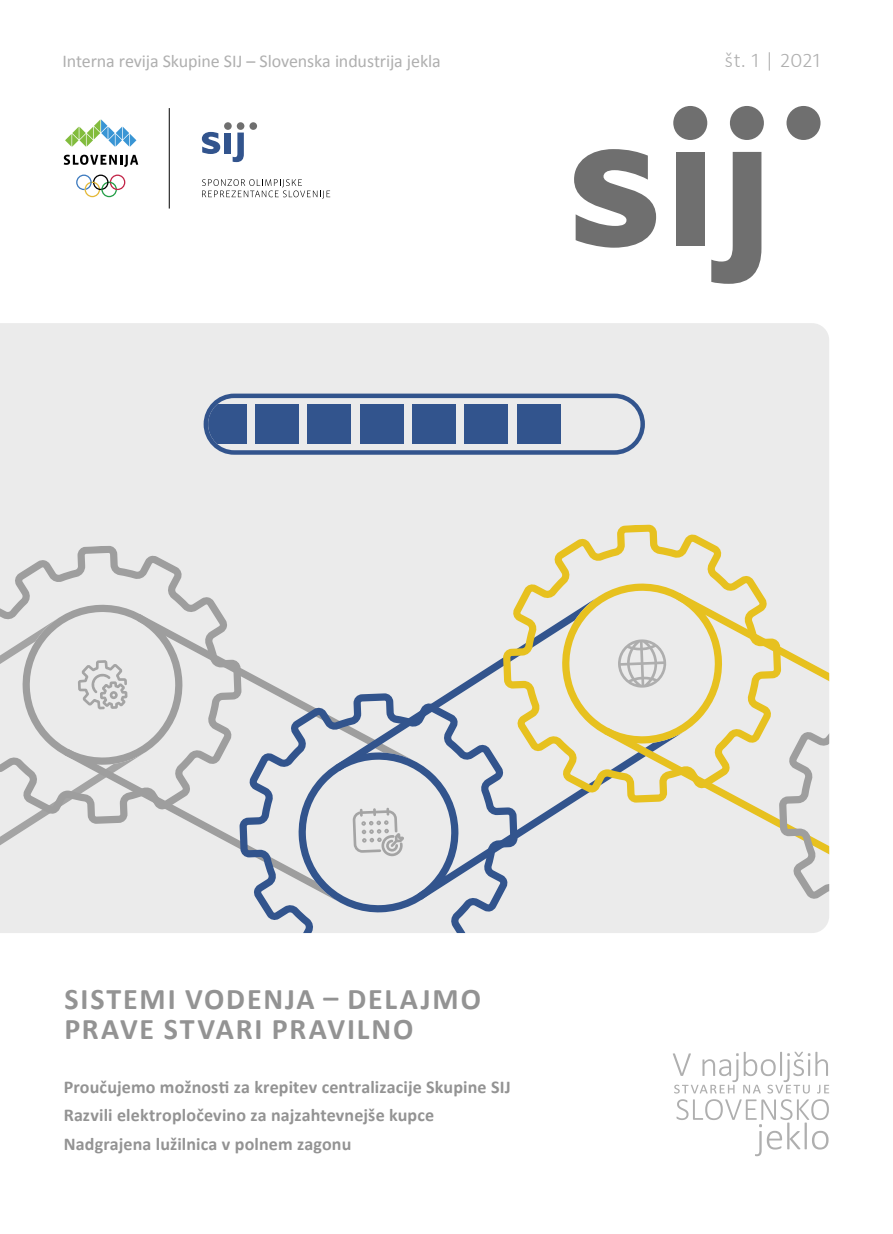
<style>
.page{position:relative;width:893px;height:1234px;background:#fff}
.page>*{position:absolute;margin:0;border:0;box-sizing:border-box;transform-origin:0 0}
.t1{font:700 30px/30px "Calibri";letter-spacing:.06em;color:#939393}
.t2{font:300 21px "Calibri";letter-spacing:.015em;color:#afafaf}
.t3{font:700 18px "Calibri";letter-spacing:.01em;color:#939393}
.t4{font:18px "Calibri";letter-spacing:-.01em;color:#afafaf}
</style>
<div class="page">
<svg style="left:673px;top:1051px;width:156px;height:104px"></svg>
<svg style="left:76px;top:174px;width:49px;height:23px"></svg>
<svg style="left:65px;top:119px;width:71px;height:28px"></svg>
<svg style="left:64px;top:155px;width:74px;height:12px"></svg>
<div style="left:237px;top:122px;width:7px;height:8px;background:#6f6f6f;border-radius:50%"></div>
<div style="left:224px;top:122px;width:8px;height:8px;background:#6f6f6f;border-radius:50%"></div>
<svg style="left:233px;top:132px;width:11px;height:30px"></svg>
<div style="left:225px;top:132px;width:6px;height:21px;background:#32548d"></div>
<div style="left:249px;top:122px;width:8px;height:8px;background:#6f6f6f;border-radius:50%"></div>
<svg style="left:202px;top:132px;width:18px;height:22px"></svg>
<svg style="left:202px;top:179px;width:128px;height:20px"></svg>
<hr style="left:169px;top:108px;width:1px;height:100px;background:#000">
<div style="left:0;top:323px;width:829px;height:609px;background:#ebebeb"></div>
<svg style="left:0;top:545px;width:242px;height:59px;background:#dfdfdf"></svg>
<svg style="left:518px;top:802px;width:43px;height:97px;background:#dadde2"></svg>
<svg style="left:335px;top:597px;width:168px;height:96px;background:#dddfe4"></svg>
<svg style="left:239px;top:693px;width:279px;height:239px;background:#cbd1db"></svg>
<svg style="left:503px;top:524px;width:278px;height:278px;background:#e8e3cc"></svg>
<svg style="left:0;top:604px;width:459px;height:316px;background:#d9dbde"></svg>
<svg style="left:561px;top:582px;width:268px;height:350px;background:#e6e3d2"></svg>
<div style="left:208px;top:404px;width:39px;height:40px;background:#32548d"></div>
<div style="left:255px;top:404px;width:44px;height:40px;background:#32548d"></div>
<div style="left:307px;top:404px;width:44px;height:40px;background:#32548d"></div>
<div style="left:360px;top:404px;width:43px;height:40px;background:#32548d"></div>
<div style="left:412px;top:404px;width:44px;height:40px;background:#32548d"></div>
<div style="left:464px;top:404px;width:44px;height:40px;background:#32548d"></div>
<div style="left:517px;top:404px;width:43px;height:40px;background:#32548d"></div>
<div style="left:204px;top:393px;width:441px;height:61px;border:4px solid #32548d;border-radius:28px"></div>
<div style="left:730px;top:106px;width:34px;height:34px;background:#6f6f6f;border-radius:50%"></div>
<div style="left:673px;top:106px;width:34px;height:34px;background:#6f6f6f;border-radius:50%"></div>
<svg style="left:711px;top:152px;width:50px;height:132px"></svg>
<div style="left:676px;top:152px;width:29px;height:93px;background:#6f6f6f"></div>
<div style="left:786px;top:106px;width:34px;height:34px;background:#6f6f6f;border-radius:50%"></div>
<svg style="left:574px;top:149px;width:82px;height:99px"></svg>
<p class="t4" style="left:62px;top:48px;width:380px">Interna revija Skupine SIJ – Slovenska industrija jekla</p>
<p class="t2" style="left:725px;top:47px;width:97px">št. 1 | 2021</p>
<p class="t1" style="left:64px;top:982px;width:418px">SISTEMI VODENJA – DELAJMO<br>PRAVE STVARI PRAVILNO</p>
<p class="t3" style="left:64px;top:1073px;width:448px">Proučujemo možnosti za krepitev centralizacije Skupine SIJ</p>
<p class="t3" style="left:64px;top:1102px;width:372px">Razvili elektropločevino za najzahtevnejše kupce</p>
<p class="t3" style="left:64px;top:1130px;width:289px">Nadgrajena lužilnica v polnem zagonu</p>
</div>
